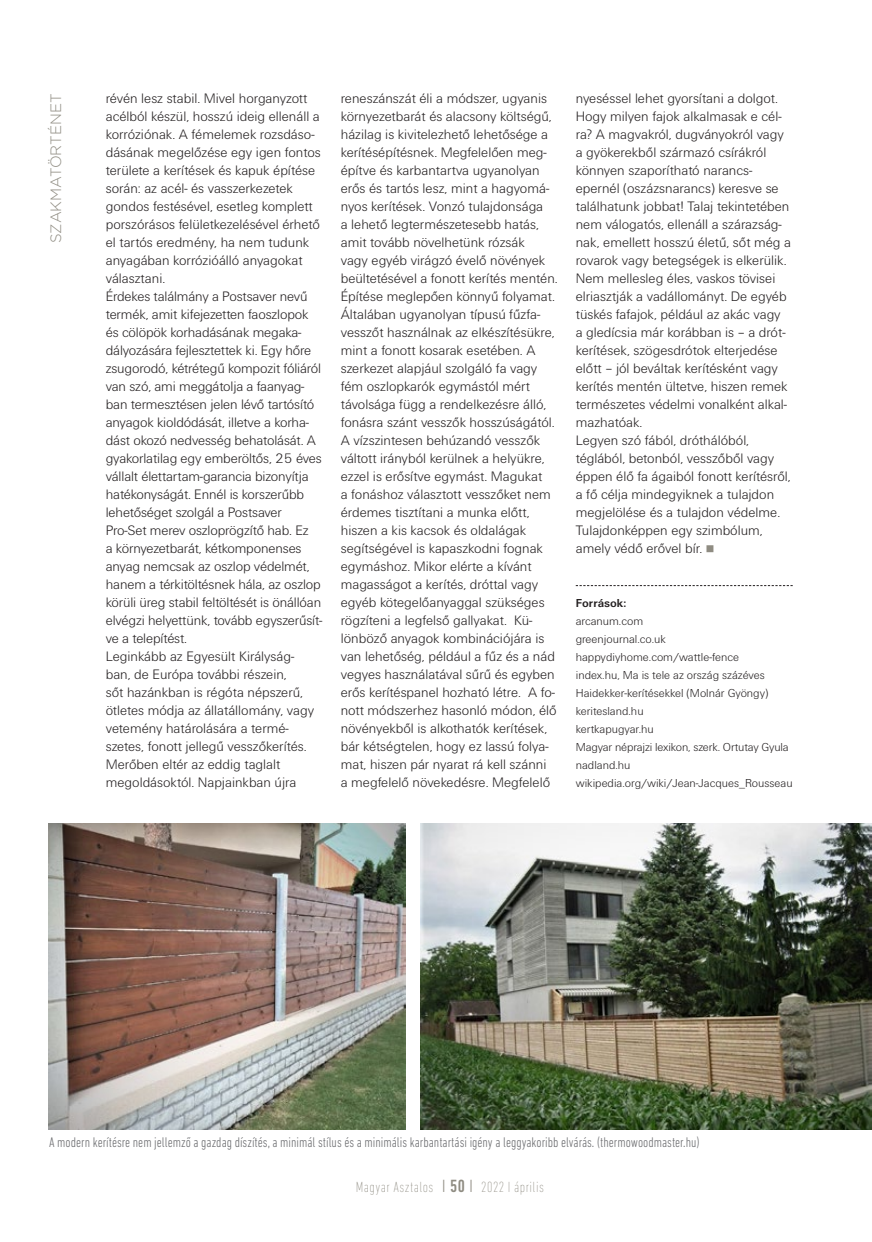
<style>
.page{position:relative;width:872px;height:1242px;background:#fff}
.page>*{position:absolute;margin:0;border:0;box-sizing:border-box;transform-origin:0 0}
.t1{font:200 condensed 15px "DIN Next LT Pro";letter-spacing:.03em;color:#8f8c82}
.t2{font:300 15px "Gotham";color:#8f8c82}
.Kenyér{font:14.25px/18px "U001 Lig";color:#231f20}
.Képaláírás{font:300 condensed 14.25px "DIN Next LT Pro";color:#6c6d70}
.Forrás{font:12px/18px "U001 Lig";color:#231f20}
.s1{font-family:"Liberation Sans";color:#8f8c82}
.s2{font-family:"U001";font-weight:700}
.s3{font-weight:300;font-size:18px}
.s4{font-weight:500;font-size:18px}
</style>
<div class="page">
<img style="left:420px;top:823px;width:451px;height:306px">
<img style="left:49px;top:823px;width:357px;height:306px">
<svg style="left:576px;top:585px;width:216px;height:1px"></svg>
<p class="t2" style="left:46px;top:243px;width:151px;rotate:-90deg">SZAKMATÖRTÉNET</p>
<p class="Kenyér" style="left:106px;top:90px;width:217px">révén lesz stabil. Mivel horganyzott acélból készül, hosszú ideig ellenáll a korróziónak. A fémelemek rozsdáso&shy;dásának megelőzése egy igen fontos területe a kerítések és kapuk építése során: az acél- és vasszerkezetek gondos festésével, esetleg komplett porszórásos felületkezelésével érhető el tartós eredmény, ha nem tudunk anyagában korrózióálló anyagokat választani.</p>
<p class="Kenyér" style="left:106px;top:288px;width:218px">Érdekes találmány a Postsaver nevű termék, amit kifejezetten faoszlopok és cölöpök korhadásának megaka&shy;dályozására fejlesztettek ki. Egy hőre zsugorodó, kétrétegű kompozit fóliáról van szó, ami meggátolja a faanyag&shy;ban termesztésen jelen lévő tartósító anyagok kioldódását, illetve a korha&shy;dást okozó nedvesség behatolását. A gyakorlatilag egy emberöltős, 25 éves vállalt élettartam-garancia bizonyítja hatékonyságát. Ennél is korszerűbb lehetőséget szolgál a Postsaver Pro-Set merev oszloprögzítő hab. Ez<br>a környezetbarát, kétkomponenses anyag nemcsak az oszlop védelmét, hanem a térkitöltésnek hála, az oszlop körüli üreg stabil feltöltését is önállóan elvégzi helyettünk, tovább egyszerűsít&shy;ve a telepítést.</p>
<p class="Kenyér" style="left:106px;top:648px;width:210px">Leginkább az Egyesült Királyság&shy;ban, de Európa további részein,<br>sőt hazánkban is régóta népszerű, ötletes módja az állatállomány, vagy vetemény határolására a termé&shy;szetes, fonott jellegű vesszőkerítés.<br>Merőben eltér az eddig taglalt megoldásoktól. Napjainkban újra</p>
<p class="Kenyér" style="left:341px;top:90px;width:218px">reneszánszát éli a módszer, ugyanis környezetbarát és alacsony költségű, házilag is kivitelezhető lehetősége a kerítésépítésnek. Megfelelően meg&shy;építve és karbantartva ugyanolyan erős és tartós lesz, mint a hagyomá&shy;nyos kerítések. Vonzó tulajdonsága<br>a lehető legtermészetesebb hatás, amit tovább növelhetünk rózsák<br>vagy egyéb virágzó évelő növények beültetésével a fonott kerítés mentén.<br>Építése meglepően könnyű folyamat.<br>Általában ugyanolyan típusú fűzfa&shy;vesszőt használnak az elkészítésükre, mint a fonott kosarak esetében. A szerkezet alapjául szolgáló fa vagy fém oszlopkarók egymástól mért távolsága függ a rendelkezésre álló, fonásra szánt vesszők hosszúságától.<br>A vízszintesen behúzandó vesszők váltott irányból kerülnek a helyükre, ezzel is erősítve egymást. Magukat<br>a fonáshoz választott vesszőket nem érdemes tisztítani a munka előtt, hiszen a kis kacsok és oldalágak segítségével is kapaszkodni fognak egymáshoz. Mikor elérte a kívánt magasságot a kerítés, dróttal vagy egyéb kötegelőanyaggal szükséges rögzíteni a legfelső gallyakat. Kü&shy;lönböző anyagok kombinációjára is van lehetőség, például a fűz és a nád vegyes használatával sűrű és egyben erős kerítéspanel hozható létre. A fo&shy;nott módszerhez hasonló módon, élő növényekből is alkothatók kerítések, bár kétségtelen, hogy ez lassú folya&shy;mat, hiszen pár nyarat rá kell szánni<br>a megfelelő növekedésre. Megfelelő</p>
<p class="Kenyér" style="left:576px;top:90px;width:217px">nyeséssel lehet gyorsítani a dolgot.<br>Hogy milyen fajok alkalmasak e cél&shy;ra? A magvakról, dugványokról vagy a gyökerekből származó csírákról könnyen szaporítható narancs&shy;epernél (oszázsnarancs) keresve se találhatunk jobbat! Talaj tekintetében nem válogatós, ellenáll a szárazság&shy;nak, emellett hosszú életű, sőt még a rovarok vagy betegségek is elkerülik.<br>Nem mellesleg éles, vaskos tövisei elriasztják a vadállományt. De egyéb tüskés fafajok, például az akác vagy a gledícsia már korábban is – a drót&shy;kerítések, szögesdrótok elterjedése előtt – jól beváltak kerítésként vagy kerítés mentén ültetve, hiszen remek természetes védelmi vonalként alkal&shy;mazhatóak.</p>
<p class="Kenyér" style="left:576px;top:432px;width:216px">Legyen szó fából, dróthálóból, téglából, betonból, vesszőből vagy éppen élő fa ágaiból fonott kerítésről, a fő célja mindegyiknek a tulajdon megjelölése és a tulajdon védelme.<br>Tulajdonképpen egy szimbólum, amely védő erővel bír. <span class="s1">■</span></p>
<p class="Forrás" style="left:576px;top:594px;width:218px"><span class="s2">Források:<br></span>arcanum.com<br>greenjournal.co.uk happydiyhome.com/wattle-fence<br>index.hu, Ma is tele az ország százéves<br>Haidekker-kerítésekkel (Molnár Gyöngy) keritesland.hu<br>kertkapugyar.hu<br>Magyar néprajzi lexikon, szerk. Ortutay Gyula nadland.hu wikipedia.org/wiki/Jean-Jacques_Rousseau</p>
<p class="Képaláírás" style="left:49px;top:1134px;width:652px">A modern kerítésre nem jellemző a gazdag díszítés, a minimál stílus és a minimális karbantartási igény a leggyakoribb elvárás. (thermowoodmaster.hu)</p>
<p class="t1" style="left:356px;top:1178px;width:190px">Magyar Asztalos <span class="s3">I</span> <span class="s4">50</span> <span class="s3">I</span> 2022 I április</p>
</div>
